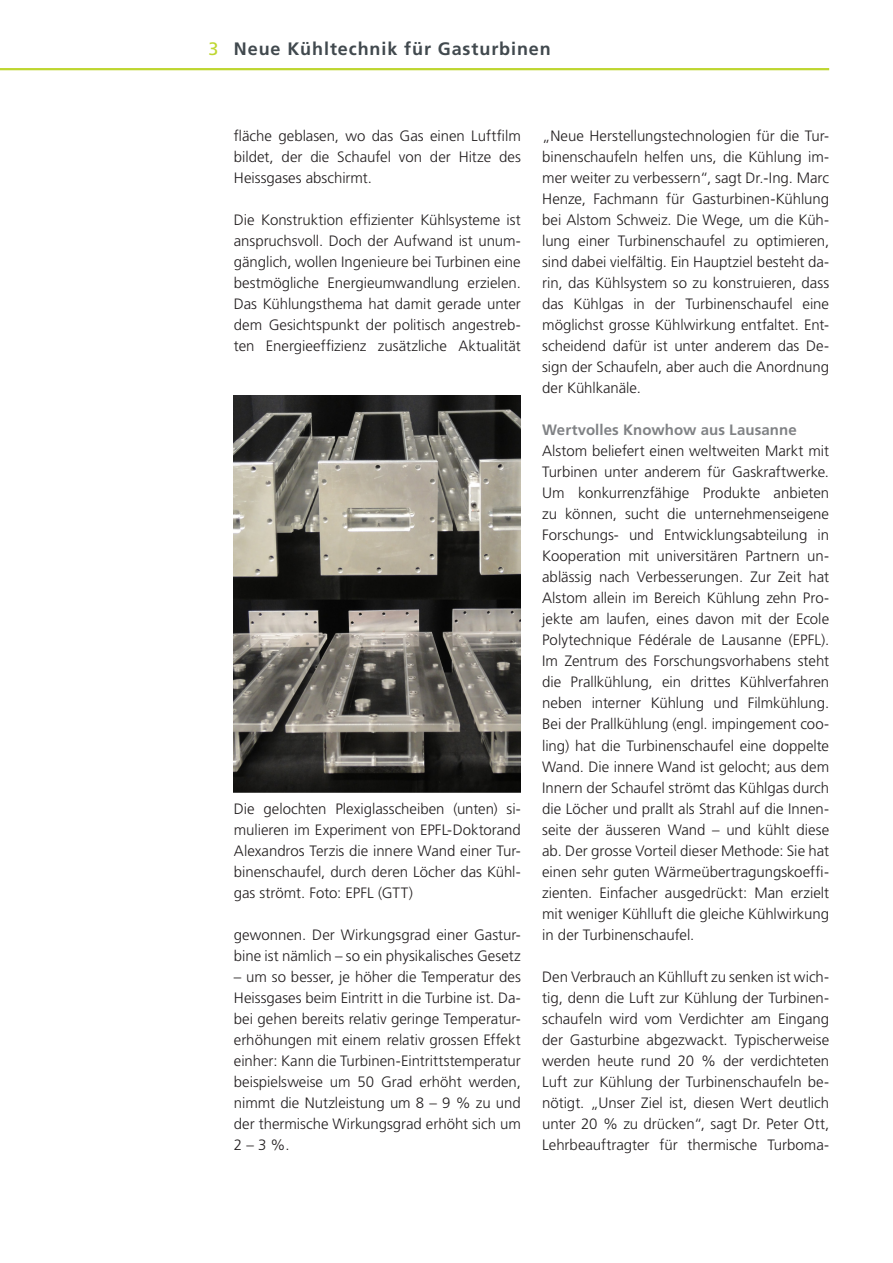
<style>
.page{position:relative;width:893px;height:1263px;background:#fff}
.page>*{position:absolute;margin:0;border:0;box-sizing:border-box;transform-origin:0 0}
.t1{font:700 18px "Frutiger LT Std";letter-spacing:.05em;color:#41494e}
.t2{font:18px "Frutiger LT Std";color:#bed630}
.Lauftext{font:300 15px/21px "Frutiger LT Std";color:#231f20;text-align:justify}
.Titel_1{font:700 15px "Frutiger LT Std";letter-spacing:.005em;color:#808285}
</style>
<div class="page">
<hr style="left:0;top:68px;width:829px;height:2px;background:#bed630">
<img style="left:234px;top:395px;width:287px;height:397px">
<p class="t2" style="left:208px;top:38px;width:12px">3</p>
<p class="t1" style="left:234px;top:38px;width:318px">Neue Kühltechnik für Gasturbinen</p>
<p class="Lauftext" style="left:234px;top:126px;width:289px">fläche geblasen, wo das Gas einen Luftfilm bildet, der die Schaufel von der Hitze des Heissgases abschirmt.</p>
<p class="Lauftext" style="left:234px;top:210px;width:289px">Die Konstruktion effizienter Kühlsysteme ist anspruchsvoll. Doch der Aufwand ist unum&shy;gänglich, wollen Ingenieure bei Turbinen eine bestmögliche Energieumwandlung erzielen.<br>Das Kühlungsthema hat damit gerade unter dem Gesichtspunkt der politisch angestreb&shy;ten Energieeffizienz zusätzliche Aktualität</p>
<p class="Lauftext" style="left:234px;top:798px;width:289px">Die gelochten Plexiglasscheiben (unten) si&shy;mulieren im Experiment von EPFL-Doktorand Alexandros Terzis die innere Wand einer Tur&shy;binenschaufel, durch deren Löcher das Kühl&shy;gas strömt. Foto: EPFL (GTT)</p>
<p class="Lauftext" style="left:234px;top:924px;width:289px">gewonnen. Der Wirkungsgrad einer Gastur&shy;bine ist nämlich – so ein physikalisches Gesetz</p>
<p class="Lauftext" style="left:234px;top:966px;width:289px">– um so besser, je höher die Temperatur des Heissgases beim Eintritt in die Turbine ist. Da&shy;bei gehen bereits relativ geringe Temperatur&shy;erhöhungen mit einem relativ grossen Effekt einher: Kann die Turbinen-Eintrittstemperatur beispielsweise um 50 Grad erhöht werden, nimmt die Nutzleistung um 8 – 9 % zu und der thermische Wirkungsgrad erhöht sich um 2 – 3 %.</p>
<p class="Lauftext" style="left:542px;top:126px;width:289px">„Neue Herstellungstechnologien für die Tur&shy;binenschaufeln helfen uns, die Kühlung im&shy;mer weiter zu verbessern“, sagt Dr.-Ing. Marc Henze, Fachmann für Gasturbinen-Kühlung bei Alstom Schweiz. Die Wege, um die Küh&shy;lung einer Turbinenschaufel zu optimieren, sind dabei vielfältig. Ein Hauptziel besteht da&shy;rin, das Kühlsystem so zu konstruieren, dass das Kühlgas in der Turbinenschaufel eine möglichst grosse Kühlwirkung entfaltet. Ent&shy;scheidend dafür ist unter anderem das De&shy;sign der Schaufeln, aber auch die Anordnung der Kühlkanäle.</p>
<p class="Titel_1" style="left:542px;top:421px;width:256px">Wertvolles Knowhow aus Lausanne</p>
<p class="Lauftext" style="left:542px;top:441px;width:289px">Alstom beliefert einen weltweiten Markt mit Turbinen unter anderem für Gaskraftwerke.<br>Um konkurrenzfähige Produkte anbieten zu können, sucht die unternehmenseigene Forschungs- und Entwicklungsabteilung in Kooperation mit universitären Partnern un&shy;ablässig nach Verbesserungen. Zur Zeit hat Alstom allein im Bereich Kühlung zehn Pro&shy;jekte am laufen, eines davon mit der Ecole Polytechnique Fédérale de Lausanne (EPFL).<br>Im Zentrum des Forschungsvorhabens steht die Prallkühlung, ein drittes Kühlverfahren neben interner Kühlung und Filmkühlung.<br>Bei der Prallkühlung (engl. impingement coo&shy;ling) hat die Turbinenschaufel eine doppelte Wand. Die innere Wand ist gelocht; aus dem Innern der Schaufel strömt das Kühlgas durch die Löcher und prallt als Strahl auf die Innen&shy;seite der äusseren Wand – und kühlt diese ab. Der grosse Vorteil dieser Methode: Sie hat einen sehr guten Wärmeübertragungskoeffi&shy;zienten. Einfacher ausgedrückt: Man erzielt mit weniger Kühlluft die gleiche Kühlwirkung in der Turbinenschaufel.</p>
<p class="Lauftext" style="left:542px;top:966px;width:289px">Den Verbrauch an Kühlluft zu senken ist wich&shy;tig, denn die Luft zur Kühlung der Turbinen&shy;schaufeln wird vom Verdichter am Eingang der Gasturbine abgezwackt. Typischerweise werden heute rund 20 % der verdichteten Luft zur Kühlung der Turbinenschaufeln be&shy;nötigt. „Unser Ziel ist, diesen Wert deutlich unter 20 % zu drücken“, sagt Dr. Peter Ott, Lehrbeauftragter für thermische Turboma-</p>
</div>
